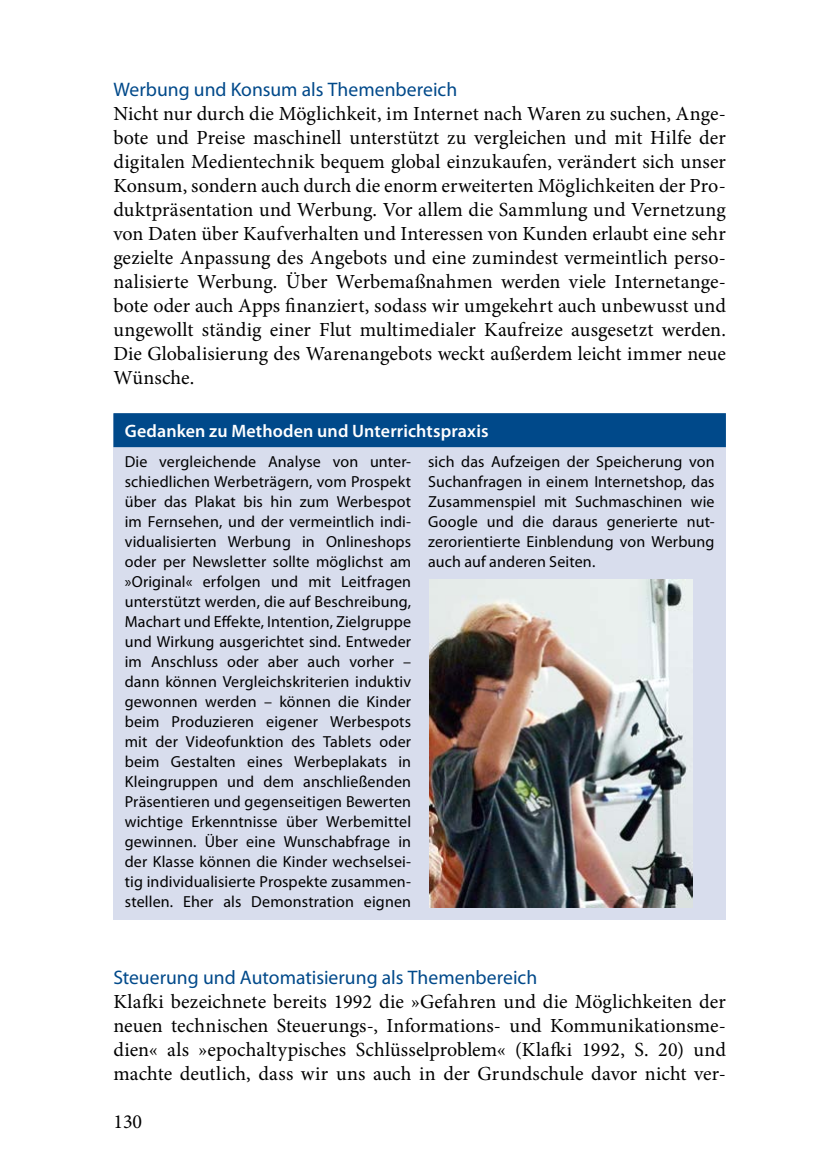
<style>
.page{position:relative;width:828px;height:1174px;background:#fff}
.page>*{position:absolute;margin:0;border:0;box-sizing:border-box;transform-origin:0 0}
.t1{font:20px/24px "Minion Pro";color:#000;text-align:justify}
.t2{font:19.6px "Myriad Pro";color:#00498a}
.t3{font:600 18px "Myriad Pro";letter-spacing:.005em;color:#fff}
.t4{font:16px/20px "Myriad Pro";letter-spacing:.01em;color:#000;text-align:justify}
</style>
<div class="page">
<div style="left:113px;top:414px;width:613px;height:505px;background:#d8dded"></div>
<div style="left:113px;top:413px;width:613px;height:34px;background:#00498a"></div>
<img style="left:429px;top:580px;width:263px;height:328px">
<p class="t2" style="left:113px;top:77px;width:345px">Werbung und Konsum als Themenbereich</p>
<p class="t1" style="left:113px;top:102px;width:614px">Nicht nur durch die Möglichkeit, im Internet nach Waren zu suchen, Ange&shy;bote und Preise maschinell unterstützt zu vergleichen und mit Hilfe der digitalen Medientechnik bequem global einzukaufen, verändert sich unser Konsum, sondern auch durch die enorm erweiterten Möglichkeiten der Pro&shy;duktpräsentation und Werbung. Vor allem die Sammlung und Vernetzung von Daten über Kaufverhalten und Interessen von Kunden erlaubt eine sehr gezielte Anpassung des Angebots und eine zumindest vermeintlich perso&shy;nalisierte Werbung. Über Werbemaßnahmen werden viele Internetange&shy;bote oder auch Apps finanziert, sodass wir umgekehrt auch unbewusst und ungewollt ständig einer Flut multimedialer Kaufreize ausgesetzt werden.<br>Die Globalisierung des Warenangebots weckt außerdem leicht immer neue Wünsche.</p>
<p class="t3" style="left:125px;top:419px;width:365px">Gedanken zu Methoden und Unterrichtspraxis</p>
<p class="t4" style="left:125px;top:451px;width:288px">Die vergleichende Analyse von unter&shy;schiedlichen Werbeträgern, vom Prospekt über das Plakat bis hin zum Werbespot im Fernsehen, und der vermeintlich indi&shy;vidualisierten Werbung in Onlineshops oder per Newsletter sollte möglichst am »Original« erfolgen und mit Leitfragen unterstützt werden, die auf Beschreibung, Machart und Effekte, Intention, Zielgruppe und Wirkung ausgerichtet sind. Entweder im Anschluss oder aber auch vorher – dann können Vergleichskriterien induktiv gewonnen werden – können die Kinder beim Produzieren eigener Werbespots mit der Videofunktion des Tablets oder beim Gestalten eines Werbeplakats in Kleingruppen und dem anschließenden Präsentieren und gegenseitigen Bewerten wichtige Erkenntnisse über Werbemittel gewinnen. Über eine Wunschabfrage in der Klasse können die Kinder wechselsei&shy;tig individualisierte Prospekte zusammen&shy;stellen. Eher als Demonstration eignen</p>
<p class="t4" style="left:428px;top:451px;width:288px">sich das Aufzeigen der Speicherung von Suchanfragen in einem Internetshop, das Zusammenspiel mit Suchmaschinen wie Google und die daraus generierte nut&shy;zerorientierte Einblendung von Werbung auch auf anderen Seiten.</p>
<p class="t2" style="left:113px;top:965px;width:425px">Steuerung und Automatisierung als Themenbereich</p>
<p class="t1" style="left:113px;top:990px;width:614px">Klafki bezeichnete bereits 1992 die »Gefahren und die Möglichkeiten der neuen technischen Steuerungs-, Informations- und Kommunikationsme&shy;dien« als »epochaltypisches Schlüsselproblem« (Klafki 1992, S. 20) und machte deutlich, dass wir uns auch in der Grundschule davor nicht ver-</p>
<p class="t1" style="left:113px;top:1109px;width:30px">130</p>
</div>
